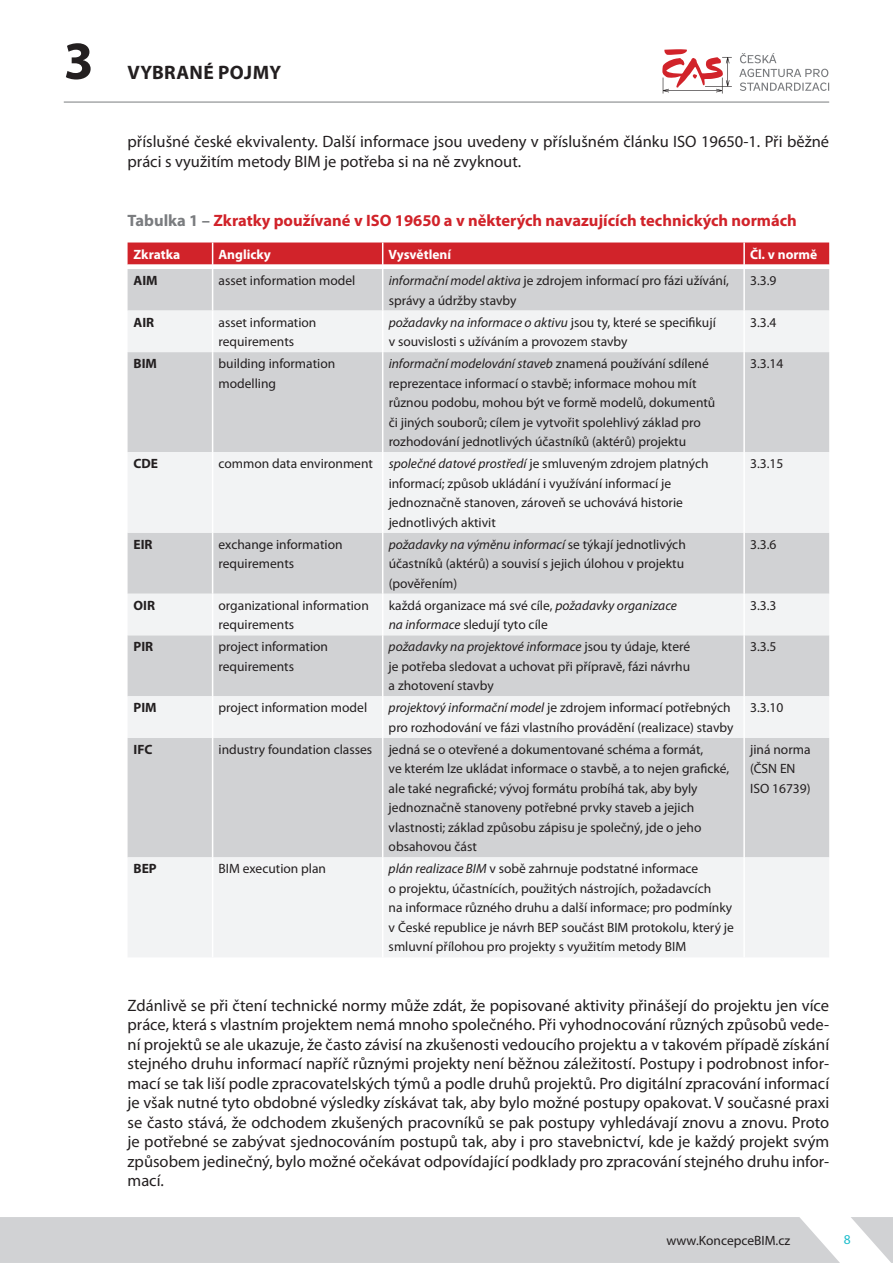
<style>
.page{position:relative;width:893px;height:1263px;background:#fff}
.page>*{position:absolute;margin:0;border:0;box-sizing:border-box;transform-origin:0 0}
.t1{font:700 54px "Myriad Pro";color:#231f20}
.t2{font:700 19.5px "Myriad Pro";letter-spacing:.02em;color:#231f20}
.t3{font:16.5px/19.5px "Myriad Pro";color:#231f20}
.t4{font:700 16.5px "Myriad Pro";color:#d1232a}
.t5{font:13.5px/19.5px "Myriad Pro";color:#231f20}
.t6{font:700 13.5px "Myriad Pro";color:#fff}
.t7{font:700 13.5px "Myriad Pro";color:#231f20}
.t8{font:13.5px "Myriad Pro";color:#1cbdcc}
.s1{color:#7a7c7f}
.s2{font-style:italic}
</style>
<div class="page">
<hr style="left:64px;top:102px;width:765px;height:1px;background:#7a7c7f">
<svg style="left:662px;top:49px;width:70px;height:45px"></svg>
<svg style="left:739px;top:53px;width:90px;height:38px"></svg>
<svg style="left:851px;top:1217px;width:42px;height:46px"></svg>
<div style="left:0;top:1217px;width:840px;height:46px;background:#d1d2d4"></div>
<div style="left:128px;top:269px;width:701px;height:42px;background:#d1d2d4"></div>
<svg style="left:128px;top:311px;width:701px;height:646px;fill:#d1d2d4"></svg>
<hr style="left:212px;top:269px;width:1px;height:42px;background:#fff">
<hr style="left:382px;top:269px;width:1px;height:42px;background:#fff">
<hr style="left:743px;top:269px;width:2px;height:42px;background:#fff">
<hr style="left:212px;top:311px;width:1px;height:41px;background:#fff">
<hr style="left:382px;top:311px;width:1px;height:41px;background:#fff">
<hr style="left:212px;top:352px;width:1px;height:100px;background:#fff">
<hr style="left:382px;top:352px;width:1px;height:100px;background:#fff">
<hr style="left:212px;top:452px;width:1px;height:81px;background:#fff">
<hr style="left:382px;top:452px;width:1px;height:81px;background:#fff">
<hr style="left:212px;top:533px;width:1px;height:61px;background:#fff">
<hr style="left:382px;top:533px;width:1px;height:61px;background:#fff">
<hr style="left:212px;top:594px;width:1px;height:41px;background:#fff">
<hr style="left:382px;top:594px;width:1px;height:41px;background:#fff">
<hr style="left:212px;top:635px;width:1px;height:61px;background:#fff">
<hr style="left:382px;top:635px;width:1px;height:61px;background:#fff">
<hr style="left:212px;top:696px;width:1px;height:42px;background:#fff">
<hr style="left:382px;top:696px;width:1px;height:42px;background:#fff">
<hr style="left:212px;top:738px;width:1px;height:119px;background:#fff">
<hr style="left:382px;top:738px;width:1px;height:119px;background:#fff">
<hr style="left:212px;top:857px;width:1px;height:100px;background:#fff">
<hr style="left:382px;top:857px;width:1px;height:100px;background:#fff">
<svg style="left:128px;top:242px;width:701px;height:23px;background:#d32f36"></svg>
<hr style="left:743px;top:242px;width:2px;height:23px;background:#fff">
<hr style="left:743px;top:311px;width:2px;height:41px;background:#fff">
<hr style="left:743px;top:352px;width:2px;height:100px;background:#fff">
<hr style="left:743px;top:452px;width:2px;height:81px;background:#fff">
<hr style="left:743px;top:533px;width:2px;height:61px;background:#fff">
<hr style="left:743px;top:594px;width:2px;height:41px;background:#fff">
<hr style="left:743px;top:635px;width:2px;height:61px;background:#fff">
<hr style="left:743px;top:696px;width:2px;height:42px;background:#fff">
<hr style="left:743px;top:738px;width:2px;height:119px;background:#fff">
<hr style="left:743px;top:857px;width:2px;height:100px;background:#fff">
<h1 class="t1" style="left:64px;top:40px;width:31px">3</h1>
<h2 class="t2" style="left:128px;top:65px;width:155px">VYBRANÉ POJMY</h2>
<p class="t3" style="left:128px;top:133px;width:703px">příslušné české ekvivalenty. Další informace jsou uvedeny v příslušném článku ISO 19650-1. Při běžné práci s využitím metody BIM je potřeba si na ně zvyknout.</p>
<p class="t4" style="left:128px;top:214px;width:671px"><span class="s1">Tabulka 1 –</span> Zkratky používané v ISO 19650 a v některých navazujících technických normách</p>
<p class="t6" style="left:134px;top:249px;width:48px">Zkratka</p>
<p class="t6" style="left:218px;top:249px;width:54px">Anglicky</p>
<p class="t6" style="left:389px;top:249px;width:64px">Vysvětlení</p>
<p class="t6" style="left:750px;top:249px;width:69px">Čl. v normě</p>
<p class="t7" style="left:134px;top:275px;width:26px">AIM</p>
<p class="t5" style="left:219px;top:272px;width:138px">asset information model</p>
<p class="t5" style="left:389px;top:272px;width:342px"><span class="s2">informační model aktiva</span> je zdrojem informací pro fázi užívání, správy a údržby stavby</p>
<p class="t5" style="left:750px;top:272px;width:28px">3.3.9</p>
<p class="t7" style="left:134px;top:317px;width:22px">AIR</p>
<p class="t5" style="left:219px;top:313px;width:99px">asset information requirements</p>
<p class="t5" style="left:389px;top:313px;width:329px"><span class="s2">požadavky na informace o aktivu</span> jsou ty, které se specifikují v souvislosti s užíváním a provozem stavby</p>
<p class="t5" style="left:750px;top:313px;width:28px">3.3.4</p>
<p class="t7" style="left:134px;top:358px;width:25px">BIM</p>
<p class="t5" style="left:219px;top:355px;width:118px">building information modelling</p>
<p class="t5" style="left:389px;top:355px;width:328px"><span class="s2">informační modelování staveb</span> znamená používání sdílené reprezentace informací o stavbě; informace mohou mít různou podobu, mohou být ve formě modelů, dokumentů či jiných souborů; cílem je vytvořit spolehlivý základ pro rozhodování jednotlivých účastníků (aktérů) projektu</p>
<p class="t5" style="left:750px;top:355px;width:35px">3.3.14</p>
<p class="t7" style="left:134px;top:458px;width:26px">CDE</p>
<p class="t5" style="left:389px;top:455px;width:321px;text-indent:-170px">common data environment <span class="s2">společné datové prostředí</span> je smluveným zdrojem platných informací; způsob ukládání i využívání informací je jednoznačně stanoven, zároveň se uchovává historie jednotlivých aktivit</p>
<p class="t5" style="left:750px;top:455px;width:35px">3.3.15</p>
<p class="t7" style="left:134px;top:539px;width:21px">EIR</p>
<p class="t5" style="left:219px;top:536px;width:126px">exchange information requirements</p>
<p class="t5" style="left:389px;top:536px;width:299px"><span class="s2">požadavky na výměnu informací</span> se týkají jednotlivých účastníků (aktérů) a souvisí s jejich úlohou v projektu (pověřením)</p>
<p class="t5" style="left:750px;top:535px;width:28px">3.3.6</p>
<p class="t7" style="left:134px;top:600px;width:23px">OIR</p>
<p class="t5" style="left:219px;top:597px;width:152px">organizational information requirements</p>
<p class="t5" style="left:389px;top:597px;width:290px">každá organizace má své cíle, <span class="s2">požadavky organizace na informace</span> sledují tyto cíle</p>
<p class="t5" style="left:750px;top:597px;width:28px">3.3.3</p>
<p class="t7" style="left:134px;top:642px;width:21px">PIR</p>
<p class="t5" style="left:219px;top:638px;width:111px">project information requirements</p>
<p class="t5" style="left:389px;top:638px;width:303px;text-align:justify"><span class="s2">požadavky na projektové informace</span> jsou ty údaje, které je potřeba sledovat a uchovat při přípravě, fázi návrhu a zhotovení stavby</p>
<p class="t5" style="left:750px;top:638px;width:28px">3.3.5</p>
<p class="t7" style="left:134px;top:703px;width:25px">PIM</p>
<p class="t5" style="left:219px;top:699px;width:150px">project information model</p>
<p class="t5" style="left:389px;top:699px;width:346px"><span class="s2">projektový informační model</span> je zdrojem informací potřebných pro rozhodování ve fázi vlastního provádění (realizace) stavby</p>
<p class="t5" style="left:750px;top:699px;width:35px">3.3.10</p>
<p class="t7" style="left:134px;top:744px;width:20px">IFC</p>
<p class="t5" style="left:389px;top:741px;width:342px;text-indent:-170px">industry foundation classes jedná se o otevřené a dokumentované schéma a formát,<br>ve kterém lze ukládat informace o stavbě, a to nejen grafické, ale také negrafické; vývoj formátu probíhá tak, aby byly jednoznačně stanoveny potřebné prvky staveb a jejich vlastnosti; základ způsobu zápisu je společný, jde o jeho obsahovou část</p>
<p class="t5" style="left:750px;top:741px;width:62px">jiná norma (ČSN EN<br>ISO 16739)</p>
<p class="t7" style="left:134px;top:864px;width:25px">BEP</p>
<p class="t5" style="left:219px;top:860px;width:109px">BIM execution plan</p>
<p class="t5" style="left:389px;top:860px;width:347px"><span class="s2">plán realizace BIM</span> v sobě zahrnuje podstatné informace<br>o projektu, účastnících, použitých nástrojích, požadavcích<br>na informace různého druhu a další informace; pro podmínky v České republice je návrh BEP součást BIM protokolu, který je smluvní přílohou pro projekty s využitím metody BIM</p>
<p class="t3" style="left:128px;top:997px;width:703px;text-align:justify">Zdánlivě se při čtení technické normy může zdát, že popisované aktivity přinášejí do projektu jen více práce, která s vlastním projektem nemá mnoho společného. Při vyhodnocování různých způsobů vede&shy;ní projektů se ale ukazuje, že často závisí na zkušenosti vedoucího projektu a v takovém případě získání stejného druhu informací napříč různými projekty není běžnou záležitostí. Postupy i podrobnost infor&shy;mací se tak liší podle zpracovatelských týmů a podle druhů projektů. Pro digitální zpracování informací je však nutné tyto obdobné výsledky získávat tak, aby bylo možné postupy opakovat. V současné praxi se často stává, že odchodem zkušených pracovníků se pak postupy vyhledávají znovu a znovu. Proto je potřebné se zabývat sjednocováním postupů tak, aby i pro stavebnictví, kde je každý projekt svým způsobem jedinečný, bylo možné očekávat odpovídající podklady pro zpracování stejného druhu infor&shy;mací.</p>
<p class="t5" style="left:666px;top:1232px;width:125px">www.KoncepceBIM.cz</p>
<p class="t8" style="left:844px;top:1235px;width:8px">8</p>
</div>
